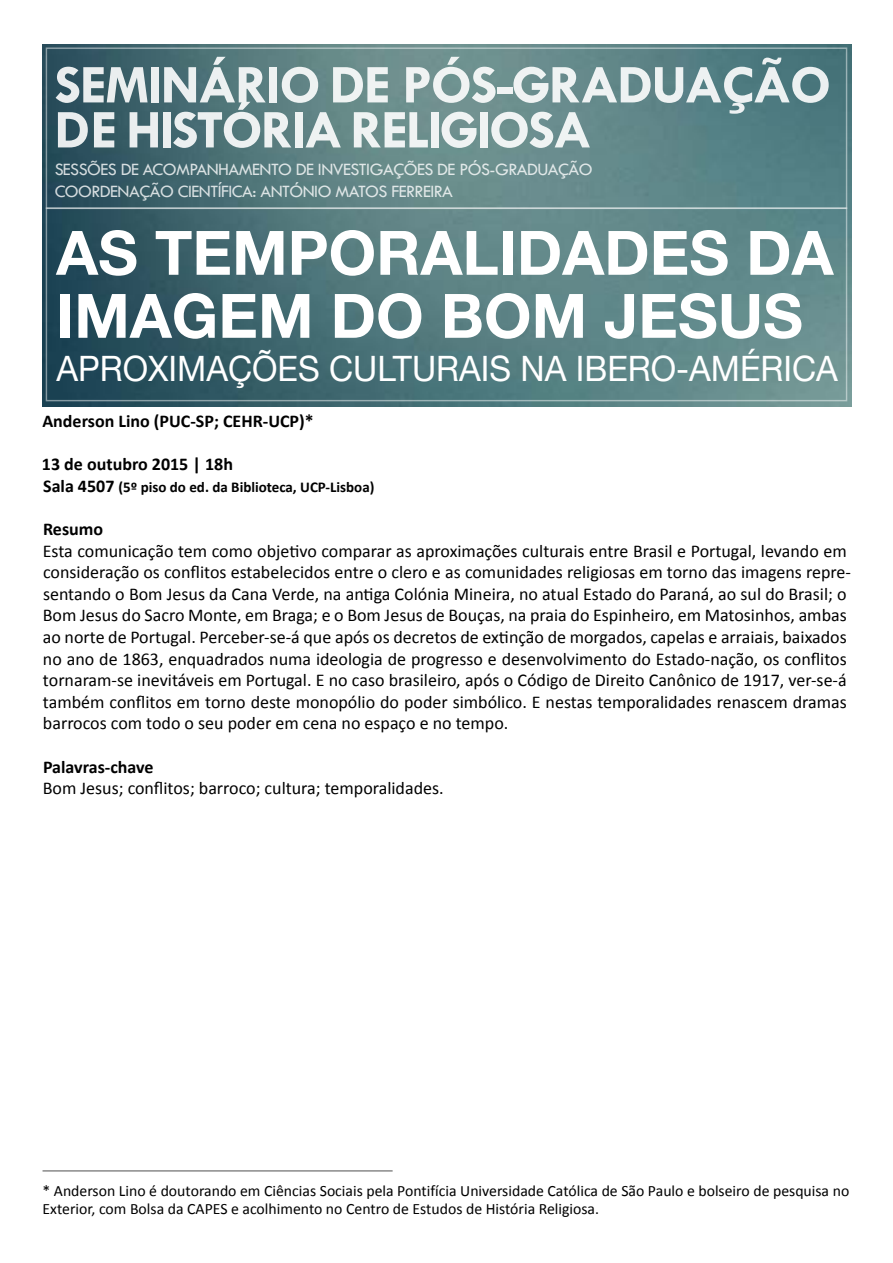
<style>
.page{position:relative;width:893px;height:1263px;background:#fff}
.page>*{position:absolute;margin:0;border:0;box-sizing:border-box;transform-origin:0 0}
.t1{font:700 61.35px/63px "Helvetica Neue";color:#fff}
.t2{font:700 55.05px/45px "Tw Cen";letter-spacing:-.03em;color:#fff}
.t3{font:34.95px "Helvetica Neue";color:#fff;scale:.96 1}
.t4{font:18px/21.6px "Calibri";color:#000}
.t5{font:18px/21.6px "Tw Cen";letter-spacing:-.03em;color:#fff}
.t6{font:700 18px "Calibri";color:#000}
.t7{font:15.75px/18px "Calibri";color:#000}
.t8{font:700 15px "Calibri";color:#000}
.s1{font-size:18px}
</style>
<div class="page">
<img style="left:43px;top:45px;width:809px;height:361px">
<hr style="left:43px;top:1170px;width:350px;height:2px;background:#000">
<h2 class="t2" style="left:54px;top:61px;width:779px">SEMINÁRIO DE PÓS-GRADUAÇÃO<br>DE HISTÓRIA RELIGIOSA</h2>
<p class="t5" style="left:54px;top:159px;width:540px">SESSÕES DE ACOMPANHAMENTO DE INVESTIGAÇÕES DE PÓS-GRADUAÇÃO<br>COORDENAÇÃO CIENTÍFICA: ANTÓNIO MATOS FERREIRA</p>
<p class="t1" style="left:56px;top:223px;width:779px">AS TEMPORALIDADES DA<br>IMAGEM DO BOM JESUS</p>
<p class="t3" style="left:56px;top:343px;width:816px">APROXIMAÇÕES CULTURAIS NA IBERO-AMÉRICA</p>
<p class="t6" style="left:42px;top:410px;width:273px">Anderson Lino (PUC-SP; CEHR-UCP)*</p>
<p class="t6" style="left:42px;top:453px;width:193px">13 de outubro 2015 | 18h</p>
<p class="t8" style="left:43px;top:477px;width:333px"><span class="s1">Sala 4507</span> (5º piso do ed. da Biblioteca, UCP-Lisboa)</p>
<p class="t6" style="left:43px;top:518px;width:62px">Resumo</p>
<p class="t4" style="left:43px;top:540px;width:810px">Esta comunicação tem como objetivo comparar as aproximações culturais entre Brasil e Portugal, levando em consideração os conflitos estabelecidos entre o clero e as comunidades religiosas em torno das imagens repre&shy;sentando o Bom Jesus da Cana Verde, na antiga Colónia Mineira, no atual Estado do Paraná, ao sul do Brasil; o Bom Jesus do Sacro Monte, em Braga; e o Bom Jesus de Bouças, na praia do Espinheiro, em Matosinhos, ambas ao norte de Portugal. Perceber-se-á que após os decretos de extinção de morgados, capelas e arraiais, baixados no ano de 1863, enquadrados numa ideologia de progresso e desenvolvimento do Estado-nação, os conflitos tornaram-se inevitáveis em Portugal. E no caso brasileiro, após o Código de Direito Canônico de 1917, ver-se-á também conflitos em torno deste monopólio do poder simbólico. E nestas temporalidades renascem dramas barrocos com todo o seu poder em cena no espaço e no tempo.</p>
<p class="t6" style="left:43px;top:755px;width:112px">Palavras-chave</p>
<p class="t4" style="left:43px;top:777px;width:402px">Bom Jesus; conflitos; barroco; cultura; temporalidades.</p>
<p class="t7" style="left:43px;top:1182px;width:808px">* Anderson Lino é doutorando em Ciências Sociais pela Pontifícia Universidade Católica de São Paulo e bolseiro de pesquisa no<br>Exterior, com Bolsa da CAPES e acolhimento no Centro de Estudos de História Religiosa.</p>
</div>
